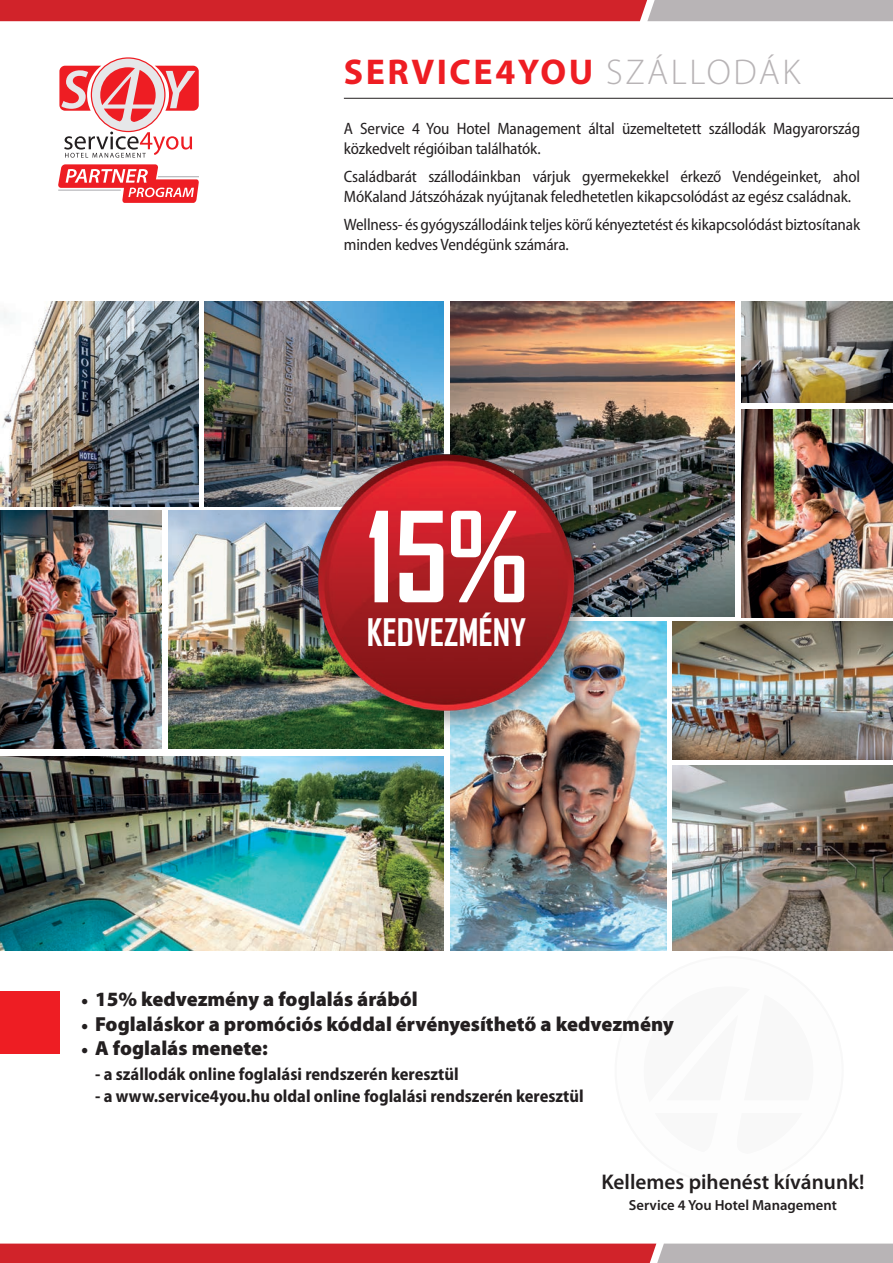
<style>
.page{position:relative;width:893px;height:1263px;background:#fff}
.page>*{position:absolute;margin:0;border:0;box-sizing:border-box;transform-origin:0 0}
.t1{font:700 119.85px "Agency FB";color:#fff}
.t2{font:700 36.3px "Agency FB";color:#fff}
.t3{font:700 36px "Myriad Pro";letter-spacing:.07em;color:#ee1d23}
.t4{font:600 21.3px "Myriad Pro";color:#231f20}
.t5{font:900 20.4px "Myriad Pro";color:#231f20}
.t6{font:700 semi-condensed 17.7px "Myriad Pro";color:#231f20}
.t7{font:semi-condensed 16.5px/19.8px "Myriad Pro";letter-spacing:-.01em;color:#231f20}
.t8{font:600 14.7px "Myriad Pro";color:#231f20}
.s1{font-weight:300;color:#b8b4b6}
.s2{font-family:"Minion Pro";font-weight:400}
</style>
<div class="page">
<svg style="left:0;top:0;width:893px;height:21px"></svg>
<svg style="left:0;top:1243px;width:893px;height:20px"></svg>
<div style="left:0;top:991px;width:60px;height:63px;background:#ee1d23"></div>
<img style="left:0;top:757px;width:443px;height:193px">
<img style="left:0;top:511px;width:161px;height:238px">
<img style="left:0;top:302px;width:199px;height:204px">
<img style="left:204px;top:302px;width:239px;height:204px">
<img style="left:450px;top:302px;width:284px;height:315px">
<img style="left:168px;top:511px;width:103px;height:238px">
<img style="left:450px;top:622px;width:217px;height:328px">
<img style="left:672px;top:765px;width:221px;height:185px">
<img style="left:672px;top:622px;width:221px;height:138px">
<img style="left:741px;top:409px;width:152px;height:208px">
<img style="left:741px;top:302px;width:152px;height:100px">
<svg style="left:91px;top:58px;width:74px;height:74px"></svg>
<svg style="left:64px;top:132px;width:128px;height:26px"></svg>
<svg style="left:59px;top:66px;width:140px;height:56px"></svg>
<svg style="left:58px;top:164px;width:141px;height:39px"></svg>
<hr style="left:58px;top:190px;width:63px;height:1px;background:#a8a9ad">
<hr style="left:158px;top:176px;width:41px;height:1px;background:#a8a9ad">
<img style="left:271px;top:408px;width:351px;height:349px">
<hr style="left:344px;top:98px;width:549px;height:1px;background:#231f20">
<h3 class="t3" style="left:344px;top:49px;width:458px">SERVICE4YOU <span class="s1">SZÁLLODÁK</span></h3>
<p class="t7" style="left:344px;top:118px;width:518px">A Service 4 You Hotel Management által üzemeltetett szállodák Magyarország közkedvelt régióiban találhatók.</p>
<p class="t7" style="left:344px;top:166px;width:518px">Családbarát szállodáinkban várjuk gyermekekkel érkező Vendégeinket, ahol<br>MóKaland Játszóházak nyújtanak feledhetetlen kikapcsolódást az egész családnak.</p>
<p class="t7" style="left:344px;top:215px;width:518px">Wellness- és gyógyszállodáink teljes körű kényeztetést és kikapcsolódást biztosítanak minden kedves Vendégünk számára.</p>
<h1 class="t1" style="left:366px;top:483px;width:163px">15%</h1>
<h2 class="t2" style="left:367px;top:610px;width:161px">KEDVEZMÉNY</h2>
<p class="t5" style="left:81px;top:985px;width:339px"><span class="s2">•</span> 15% kedvezmény a foglalás árából</p>
<p class="t5" style="left:81px;top:1010px;width:595px"><span class="s2">•</span> Foglaláskor a promóciós kóddal érvényesíthető a kedvezmény</p>
<p class="t5" style="left:81px;top:1034px;width:189px"><span class="s2">•</span> A foglalás menete:</p>
<p class="t6" style="left:95px;top:1063px;width:365px">- a szállodák online foglalási rendszerén keresztül</p>
<p class="t6" style="left:95px;top:1084px;width:490px">- a www.service4you.hu oldal online foglalási rendszerén keresztül</p>
<p class="t4" style="left:601px;top:1169px;width:264px">Kellemes pihenést kívánunk!</p>
<p class="t8" style="left:629px;top:1196px;width:209px">Service 4 You Hotel Management</p>
</div>
